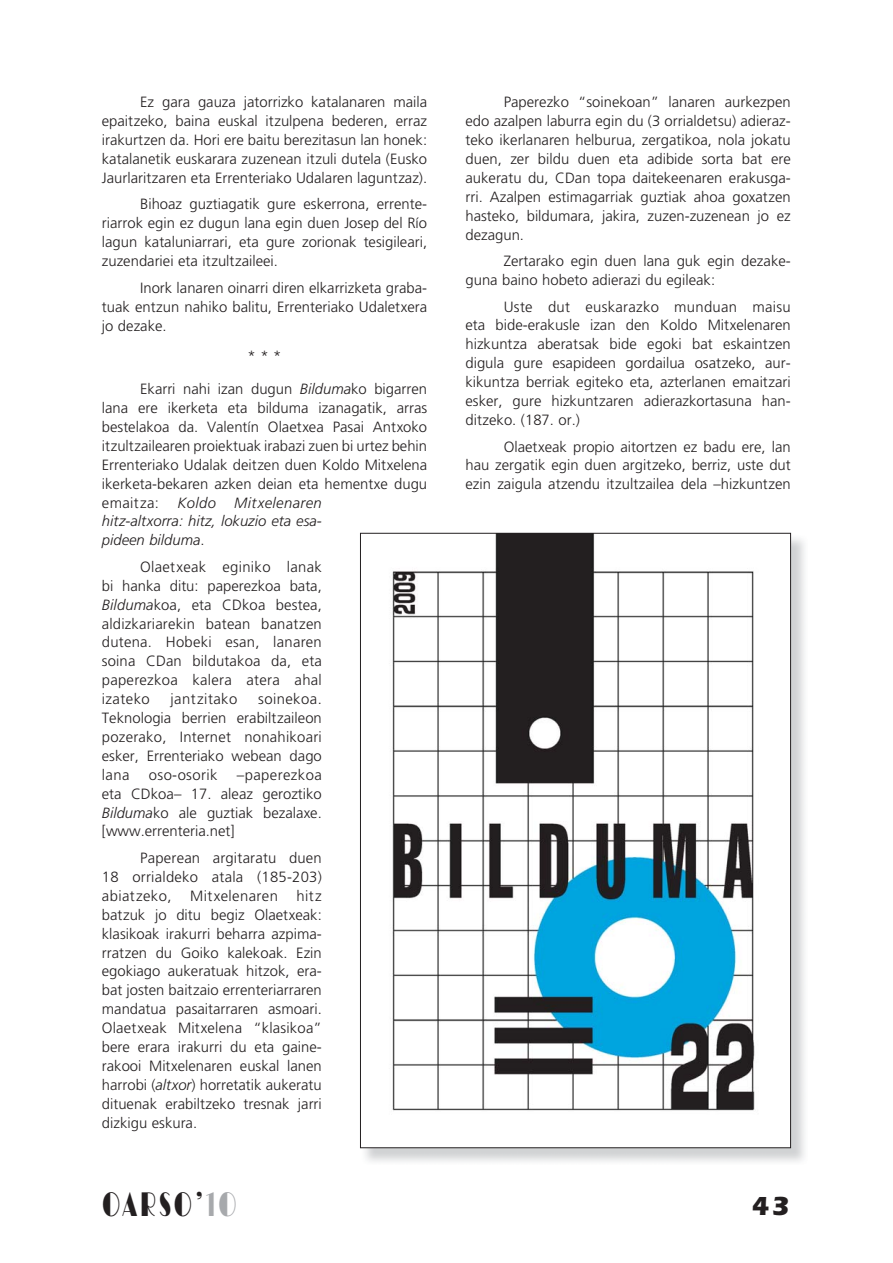
<style>
.page{position:relative;width:893px;height:1263px;background:#fff}
.page>*{position:absolute;margin:0;border:0;box-sizing:border-box;transform-origin:0 0}
.t1{font:33.75px "Ritz FLF Cond";letter-spacing:.1em;color:#231f20}
.t2{font:700 27px "Itc Eras";color:#231f20}
.t3{font:300 14.85px/18.9px "Frutiger";color:#231f20;text-align:justify}
.t4{font:300 14.85px "Frutiger";letter-spacing:.025em;color:#231f20}
.t5{font:300 14.85px "Frutiger";letter-spacing:.03em;color:#231f20}
.s1{font-style:italic}
.s2{color:#a7a9ac}
</style>
<div class="page">
<img style="left:362px;top:534px;width:443px;height:628px">
<img style="left:362px;top:535px;width:427px;height:611px">
<p class="t3" style="left:102px;top:94px;width:327px;text-indent:38px">Ez gara gauza jatorrizko katalanaren maila epait zeko, baina euskal it zulpena bederen, erraz irakurt zen da. Hori ere baitu berezitasun lan honek: katalanetik euskarara zuzenean it zuli dutela (Eusko Jaurlarit zaren eta Errenteriako Udalaren lagunt zaz).</p>
<p class="t3" style="left:102px;top:196px;width:327px;text-indent:38px">Bihoaz guztiagatik gure eskerrona, errente&shy;riarrok egin ez dugun lana egin duen Josep del Río lagun kataluniarrari, eta gure zorionak tesigileari, zuzendariei eta it zult zaileei.</p>
<p class="t3" style="left:102px;top:279px;width:327px;text-indent:38px">Inork lanaren oinarri diren elkarrizketa graba&shy;tuak ent zun nahiko balitu, Errenteriako Udalet xera jo dezake.</p>
<p class="t3" style="left:248px;top:347px;width:35px">* * *</p>
<p class="t3" style="left:102px;top:381px;width:327px;text-align:left;text-indent:38px">Ekarri nahi izan dugun <span class="s1">Bilduma</span>ko bigarren lana ere ikerketa eta bilduma izanagatik, arras bestelakoa da. Valentín Olaet xea Pasai Ant xoko it zult zailearen proiektuak irabazi zuen bi urtez behin Errenteriako Udalak deit zen duen Koldo Mit xelena ikerketa-bekaren azken deian eta hement xe dugu emait za: <span class="s1">Koldo Mit xelenaren<br>hit z-alt xorra: hit z, lokuzio eta esa-<br>pideen bilduma</span>.</p>
<p class="t3" style="left:102px;top:558px;width:221px;text-indent:38px">Olaet xeak eginiko lanak bi hanka ditu: paperezkoa bata, <span class="s1">Bilduma</span>koa, eta CDkoa bestea, aldizkariarekin batean banat zen dutena. Hobeki esan, lanaren soina CDan bildutakoa da, eta paperezkoa kalera atera ahal izateko</p>
<p class="t3" style="left:102px;top:691px;width:221px;text-indent:156px">soinekoa.<br>Teknologia berrien erabilt zaileon pozerako, Internet nonahikoari esker, Errenteriako webean dago lana</p>
<p class="t5" style="left:171px;top:693px;width:68px">jant zitako</p>
<p class="t3" style="left:102px;top:766px;width:221px;text-indent:135px">–paperezkoa eta CDkoa– 17. aleaz geroztiko <span class="s1">Bilduma</span>ko ale guztiak bezalaxe. [www.errenteria.net]</p>
<p class="t3" style="left:102px;top:850px;width:221px;text-indent:38px">Paperean argitaratu duen 18 orrialdeko atala (185-203) abiat zeko,</p>
<p class="t4" style="left:149px;top:769px;width:70px">oso-osorik</p>
<p class="t3" style="left:102px;top:887px;width:221px;text-indent:195px">hit z bat zuk jo ditu begiz Olaet xeak: klasikoak irakurri beharra azpima&shy;rrat zen du Goiko kalekoak. Ezin egokiago aukeratuak hit zok, era&shy;bat josten bait zaio errenteriarraren mandatua pasaitarraren asmoari.<br>Olaet xeak Mit xelena “klasikoa” bere erara irakurri du eta gaine&shy;rakooi Mit xelenaren euskal lanen harrobi (<span class="s1">alt xor</span>) horretatik aukeratu dituenak erabilt zeko tresnak jarri dizkigu eskura.</p>
<p class="t4" style="left:190px;top:890px;width:89px">Mit xelenaren</p>
<p class="t3" style="left:465px;top:94px;width:327px;text-indent:38px">Paperezko “soinekoan” lanaren aurkezpen edo azalpen laburra egin du (3 orrialdet su) adieraz&shy;teko ikerlanaren helburua, zergatikoa, nola jokatu duen, zer bildu duen eta adibide sorta bat ere aukeratu du, CDan topa daitekeenaren erakusga&shy;rri. Azalpen estimagarriak guztiak ahoa goxat zen hasteko, bildumara, jakira, zuzen-zuzenean jo ez dezagun.</p>
<p class="t3" style="left:465px;top:253px;width:327px;text-indent:38px">Zertarako egin duen lana guk egin dezake&shy;guna baino hobeto adierazi du egileak:</p>
<p class="t3" style="left:465px;top:298px;width:327px;text-indent:38px">Uste dut euskarazko munduan maisu eta bide-erakusle izan den Koldo Mit xelenaren hizkunt za aberat sak bide egoki bat eskaint zen digula gure esapideen gordailua osat zeko, aur&shy;kikunt za berriak egiteko eta, azterlanen emait zari esker, gure hizkunt zaren adierazkortasuna han&shy;dit zeko. (187. or.)</p>
<p class="t3" style="left:465px;top:438px;width:327px;text-indent:38px">Olaet xeak propio aitort zen ez badu ere, lan hau zergatik egin duen argit zeko, berriz, uste dut ezin zaigula at zendu it zult zailea dela –hizkunt zen</p>
<h1 class="t1" style="left:103px;top:1192px;width:135px">OARSO’<span class="s2">10</span></h1>
<h2 class="t2" style="left:751px;top:1197px;width:40px">43</h2>
</div>
